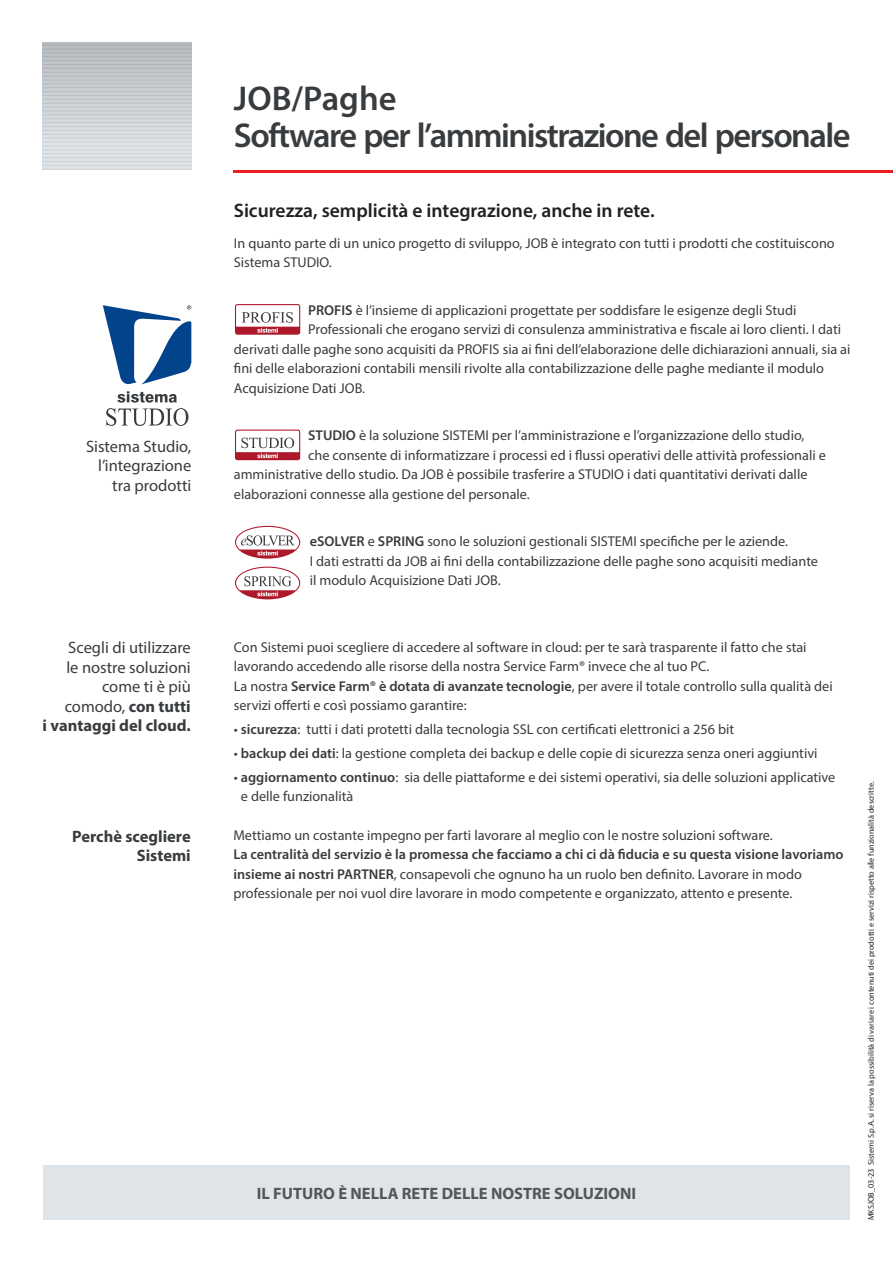
<style>
.page{position:relative;width:893px;height:1263px;background:#fff}
.page>*{position:absolute;margin:0;border:0;box-sizing:border-box;transform-origin:0 0}
.t1{font:600 34.5px "Myriad Pro";letter-spacing:-.045em;color:#393c3f}
.t2{font:600 34.5px "Myriad Pro";color:#393c3f}
.t3{font:600 19.5px "Myriad Pro";color:#231f20}
.t4{font:16.5px/19.5px "Myriad Pro";color:#393c3f;text-align:right}
.t5{font:700 16.5px/19.5px "Myriad Pro";color:#393c3f;text-align:right}
.t6{font:700 16.5px "Myriad Pro";color:#54575a}
.t7{font:14.25px/19.5px "Myriad Pro";color:#393c3f}
.t8{font:8.25px "Myriad Pro";color:#231f20}
.s1{font-weight:400}
.s2{font-weight:600}
</style>
<div class="page">
<svg style="left:43px;top:43px;width:148px;height:126px;background:#ccd2d6"></svg>
<hr style="left:43px;top:45px;width:148px;height:1px;background:#231f20">
<hr style="left:43px;top:49px;width:148px;height:1px;background:#231f20">
<hr style="left:43px;top:52px;width:148px;height:1px;background:#231f20">
<hr style="left:43px;top:56px;width:148px;height:1px;background:#231f20">
<hr style="left:43px;top:60px;width:148px;height:1px;background:#231f20">
<hr style="left:43px;top:64px;width:148px;height:1px;background:#231f20">
<hr style="left:43px;top:68px;width:148px;height:1px;background:#231f20">
<hr style="left:43px;top:72px;width:148px;height:1px;background:#231f20">
<hr style="left:43px;top:76px;width:148px;height:1px;background:#231f20">
<hr style="left:43px;top:80px;width:148px;height:1px;background:#231f20">
<hr style="left:43px;top:83px;width:148px;height:1px;background:#231f20">
<hr style="left:43px;top:87px;width:148px;height:1px;background:#231f20">
<hr style="left:43px;top:91px;width:148px;height:1px;background:#231f20">
<hr style="left:43px;top:95px;width:148px;height:1px;background:#231f20">
<hr style="left:43px;top:99px;width:148px;height:1px;background:#231f20">
<hr style="left:43px;top:103px;width:148px;height:1px;background:#231f20">
<hr style="left:43px;top:107px;width:148px;height:1px;background:#231f20">
<hr style="left:43px;top:111px;width:148px;height:1px;background:#231f20">
<hr style="left:43px;top:115px;width:148px;height:1px;background:#231f20">
<hr style="left:43px;top:118px;width:148px;height:1px;background:#231f20">
<hr style="left:43px;top:122px;width:148px;height:1px;background:#231f20">
<hr style="left:43px;top:126px;width:148px;height:1px;background:#231f20">
<hr style="left:43px;top:130px;width:148px;height:1px;background:#231f20">
<hr style="left:43px;top:134px;width:148px;height:1px;background:#231f20">
<hr style="left:43px;top:138px;width:148px;height:1px;background:#231f20">
<hr style="left:43px;top:142px;width:148px;height:1px;background:#231f20">
<hr style="left:43px;top:146px;width:148px;height:1px;background:#231f20">
<hr style="left:43px;top:149px;width:148px;height:1px;background:#231f20">
<hr style="left:43px;top:157px;width:148px;height:1px;background:#231f20">
<hr style="left:43px;top:165px;width:148px;height:1px;background:#231f20">
<hr style="left:43px;top:153px;width:148px;height:1px;background:#231f20">
<hr style="left:43px;top:161px;width:148px;height:1px;background:#231f20">
<hr style="left:43px;top:169px;width:148px;height:1px;background:#231f20">
<div style="left:43px;top:1165px;width:807px;height:55px;background:#dfe4e8"></div>
<hr style="left:234px;top:170px;width:659px;height:3px;background:#ee1d23">
<svg style="left:103px;top:305px;width:89px;height:121px"></svg>
<svg style="left:235px;top:304px;width:65px;height:31px"></svg>
<div style="left:234px;top:428px;width:67px;height:33px;background:#dc9ea6;border-radius:9px"></div>
<svg style="left:235px;top:430px;width:65px;height:30px;background:#d7aeb3"></svg>
<svg style="left:234px;top:566px;width:67px;height:34px"></svg>
<svg style="left:235px;top:567px;width:65px;height:32px"></svg>
<svg style="left:235px;top:526px;width:65px;height:33px"></svg>
<p class="t4" style="left:86px;top:436px;width:107px">Sistema Studio, l’integrazione tra prodotti</p>
<p class="t4" style="left:68px;top:638px;width:124px">Scegli di utilizzare</p>
<p class="t4" style="left:66px;top:657px;width:126px">le nostre soluzioni</p>
<p class="t4" style="left:102px;top:677px;width:90px">come ti è più</p>
<p class="t5" style="left:65px;top:696px;width:128px"><span class="s1">comodo,</span> con tutti</p>
<p class="t5" style="left:43px;top:716px;width:150px">i vantaggi del cloud.</p>
<p class="t5" style="left:72px;top:826px;width:120px">Perchè scegliere<br>Sistemi</p>
<p class="t2" style="left:234px;top:76px;width:164px">JOB/Paghe</p>
<p class="t1" style="left:234px;top:114px;width:618px">Software per l’amministrazione del personale</p>
<p class="t3" style="left:234px;top:198px;width:422px">Sicurezza, semplicità e integrazione, anche in rete.</p>
<p class="t7" style="left:234px;top:233px;width:602px">In quanto parte di un unico progetto di sviluppo, JOB è integrato con tutti i prodotti che costituiscono<br>Sistema STUDIO.</p>
<p class="t7" style="left:308px;top:300px;width:490px"><span class="s2">PROFIS</span> è l’insieme di applicazioni progettate per soddisfare le esigenze degli Studi</p>
<p class="t7" style="left:308px;top:319px;width:534px">Professionali che erogano servizi di consulenza amministrativa e fiscale ai loro clienti. I dati</p>
<p class="t7" style="left:234px;top:339px;width:618px">derivati dalle paghe sono acquisiti da PROFIS sia ai fini dell’elaborazione delle dichiarazioni annuali, sia ai</p>
<p class="t7" style="left:234px;top:358px;width:592px">fini delle elaborazioni contabili mensili rivolte alla contabilizzazione delle paghe mediante il modulo</p>
<p class="t7" style="left:234px;top:378px;width:133px">Acquisizione Dati JOB.</p>
<p class="t7" style="left:308px;top:425px;width:498px"><span class="s2">STUDIO</span> è la soluzione SISTEMI per l’amministrazione e l’organizzazione dello studio,</p>
<p class="t7" style="left:308px;top:445px;width:519px">che consente di informatizzare i processi ed i flussi operativi delle attività professionali e</p>
<p class="t7" style="left:234px;top:464px;width:575px">amministrative dello studio. Da JOB è possibile trasferire a STUDIO i dati quantitativi derivati dalle</p>
<p class="t7" style="left:234px;top:484px;width:297px">elaborazioni connesse alla gestione del personale.</p>
<p class="t7" style="left:310px;top:531px;width:510px"><span class="s2">eSOLVER</span> e <span class="s2">SPRING</span> sono le soluzioni gestionali SISTEMI specifiche per le aziende.<br>I dati estratti da JOB ai fini della contabilizzazione delle paghe sono acquisiti mediante il modulo Acquisizione Dati JOB.</p>
<p class="t7" style="left:234px;top:637px;width:600px">Con Sistemi puoi scegliere di accedere al software in cloud: per te sarà trasparente il fatto che stai lavorando accedendo alle risorse della nostra Service Farm® invece che al tuo PC.<br>La nostra <span class="s2">Service Farm® è dotata di avanzate tecnologie</span>, per avere il totale controllo sulla qualità dei servizi offerti e così possiamo garantire:</p>
<p class="t7" style="left:234px;top:719px;width:502px">• <span class="s2">sicurezza</span>: tutti i dati protetti dalla tecnologia SSL con certificati elettronici a 256 bit</p>
<p class="t7" style="left:234px;top:743px;width:585px">• <span class="s2">backup dei dati</span>: la gestione completa dei backup e delle copie di sicurezza senza oneri aggiuntivi</p>
<p class="t7" style="left:241px;top:767px;width:596px;text-indent:-7px">• <span class="s2">aggiornamento continuo</span>: sia delle piattaforme e dei sistemi operativi, sia delle soluzioni applicative e delle funzionalità</p>
<p class="t7" style="left:233px;top:825px;width:612px">Mettiamo un costante impegno per farti lavorare al meglio con le nostre soluzioni software.<br><span class="s2">La centralità del servizio è la promessa che facciamo a chi ci dà fiducia e su questa visione lavoriamo insieme ai nostri PARTNER</span>, consapevoli che ognuno ha un ruolo ben definito. Lavorare in modo professionale per noi vuol dire lavorare in modo competente e organizzato, attento e presente.</p>
<p class="t6" style="left:257px;top:1182px;width:381px">IL FUTURO È NELLA RETE DELLE NOSTRE SOLUZIONI</p>
<p class="t8" style="left:866px;top:1220px;width:440px;rotate:-90deg">MKSJOB_03-23 Sistemi S.p.A. si riserva la possibilità di variare i contenuti dei prodotti e servizi rispetto alle funzionalità descritte.</p>
</div>
